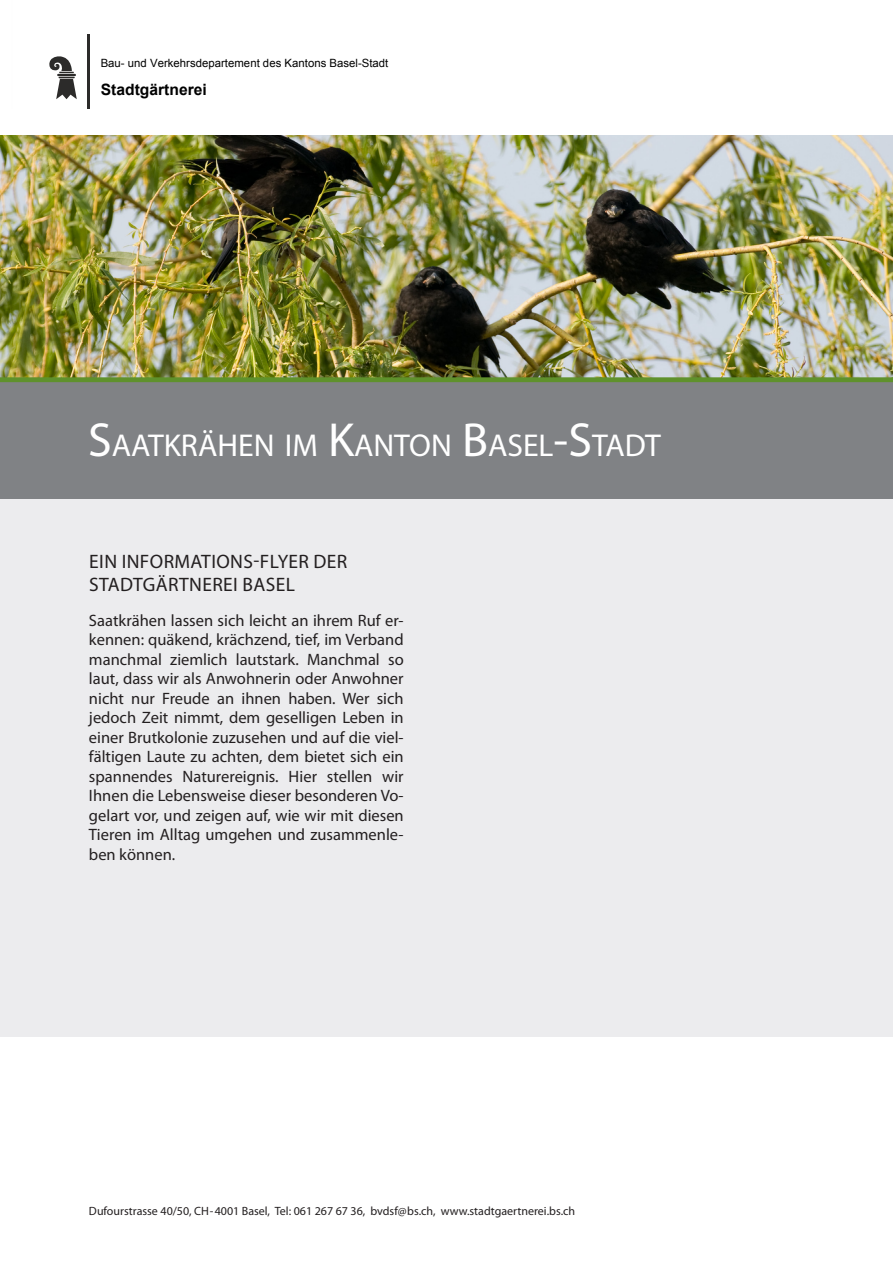
<style>
.page{position:relative;width:893px;height:1263px;background:#fff}
.page>*{position:absolute;margin:0;border:0;box-sizing:border-box;transform-origin:0 0}
.t1{font:31.65px "Myriad Pro Regular SC660";color:#fff}
.Titel_1{font:19.5px/22.5px "Myriad Pro";letter-spacing:.02em;color:#231f20}
.Text_1{font:16.5px/19.5px "Myriad Pro";color:#231f20;text-align:justify}
.t2{font:700 15.6px "Arial";color:#000}
.t3{font:12px "Myriad Pro";color:#231f20}
.t4{font:11.4px "Arial";color:#000}
.s1{font-size:48px}
</style>
<div class="page">
<img style="left:0;top:135px;width:893px;height:242px">
<div style="left:0;top:381px;width:893px;height:118px;background:#808285"></div>
<div style="left:0;top:500px;width:893px;height:537px;background:#ececee"></div>
<svg style="left:49px;top:56px;width:28px;height:43px"></svg>
<hr style="left:88px;top:35px;width:2px;height:73px;background:#2c2b2a">
<div style="left:0;top:377px;width:893px;height:5px;background:#5f912c"></div>
<p class="t4" style="left:101px;top:55px;width:289px">Bau- und Verkehrsdepartement des Kantons Basel-Stadt</p>
<p class="t2" style="left:101px;top:79px;width:108px">Stadtgärtnerei</p>
<h1 class="t1" style="left:88px;top:426px;width:574px"><span class="s1">S</span>AATKRÄHEN IM <span class="s1">K</span>ANTON <span class="s1">B</span>ASEL<span class="s1">-S</span>TADT</h1>
<p class="Titel_1" style="left:89px;top:550px;width:260px">EIN INFORMATIONS-FLYER DER<br>STADTGÄRTNEREI BASEL</p>
<p class="Text_1" style="left:89px;top:610px;width:316px">Saatkrähen lassen sich leicht an ihrem Ruf er&shy;kennen: quäkend, krächzend, tief, im Verband manchmal ziemlich lautstark. Manchmal so laut, dass wir als Anwohnerin oder Anwohner nicht nur Freude an ihnen haben. Wer sich jedoch Zeit nimmt, dem geselligen Leben in einer Brutkolonie zuzusehen und auf die viel&shy;fältigen Laute zu achten, dem bietet sich ein spannendes Naturereignis. Hier stellen wir Ihnen die Lebensweise dieser besonderen Vo&shy;gelart vor, und zeigen auf, wie wir mit diesen Tieren im Alltag umgehen und zusammenle&shy;ben können.</p>
<p class="t3" style="left:89px;top:1204px;width:488px">Dufourstrasse 40/50, CH-4001 Basel, Tel: 061 267 67 36, bvdsf@bs.ch, www.stadtgaertnerei.bs.ch</p>
</div>
